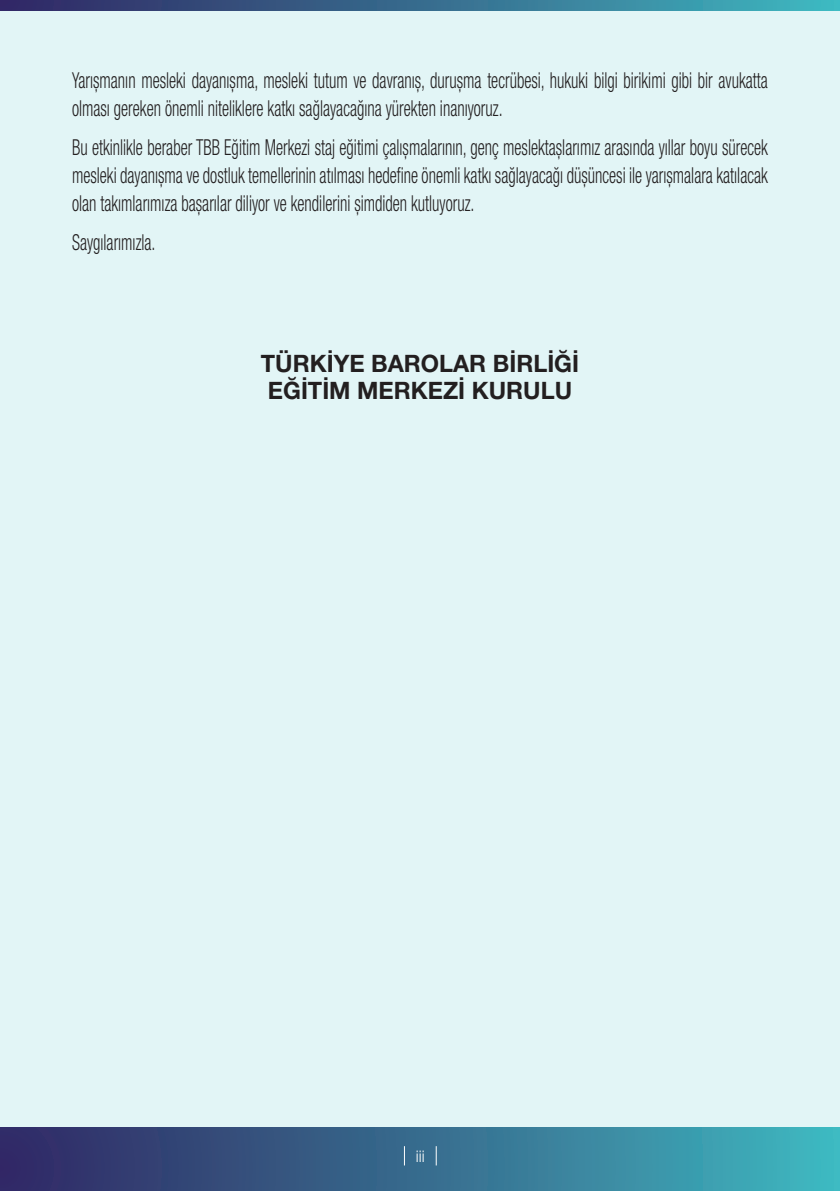
<style>
.page{position:relative;width:840px;height:1191px;background:#fff}
.page>*{position:absolute;margin:0;border:0;box-sizing:border-box;transform-origin:0 0}
.satndart{font:700 24px/27px "Helvetica Neue LT Pro";color:#231f20}
.satndart-2{font:300 condensed 22px/28px "Helvetica Neue LT Pro";color:#231f20;scale:.75 1}
.t1{font:300 condensed 16px "Helvetica Neue LT Pro";color:#fff}
</style>
<div class="page">
<div style="left:0;top:0;width:839px;height:1191px;background:#e2f5f6"></div>
<p class="satndart-2" style="left:72px;top:66px;width:928px">Yarışmanın mesleki dayanışma, mesleki tutum ve davranış, duruşma tecrübesi, hukuki bilgi birikimi gibi bir avukatta olması gereken önemli niteliklere katkı sağlayacağına yürekten inanıyoruz.</p>
<p class="satndart-2" style="left:72px;top:133px;width:928px;text-align:justify">Bu etkinlikle beraber TBB Eğitim Merkezi staj eğitimi çalışmalarının, genç meslektaşlarımız arasında yıllar boyu sürecek mesleki dayanışma ve dostluk temellerinin atılması hedefine önemli katkı sağlayacağı düşüncesi ile yarışmalara katılacak olan takımlarımıza başarılar diliyor ve kendilerini şimdiden kutluyoruz.</p>
<p class="satndart-2" style="left:72px;top:228px;width:113px">Saygılarımızla.</p>
<p class="satndart" style="left:261px;top:349px;width:319px">TÜRKİYE BAROLAR BİRLİĞİ<br>EĞİTİM MERKEZİ KURULU</p>
<p class="t1" style="left:415px;top:1146px;width:10px">iii</p>
</div>
